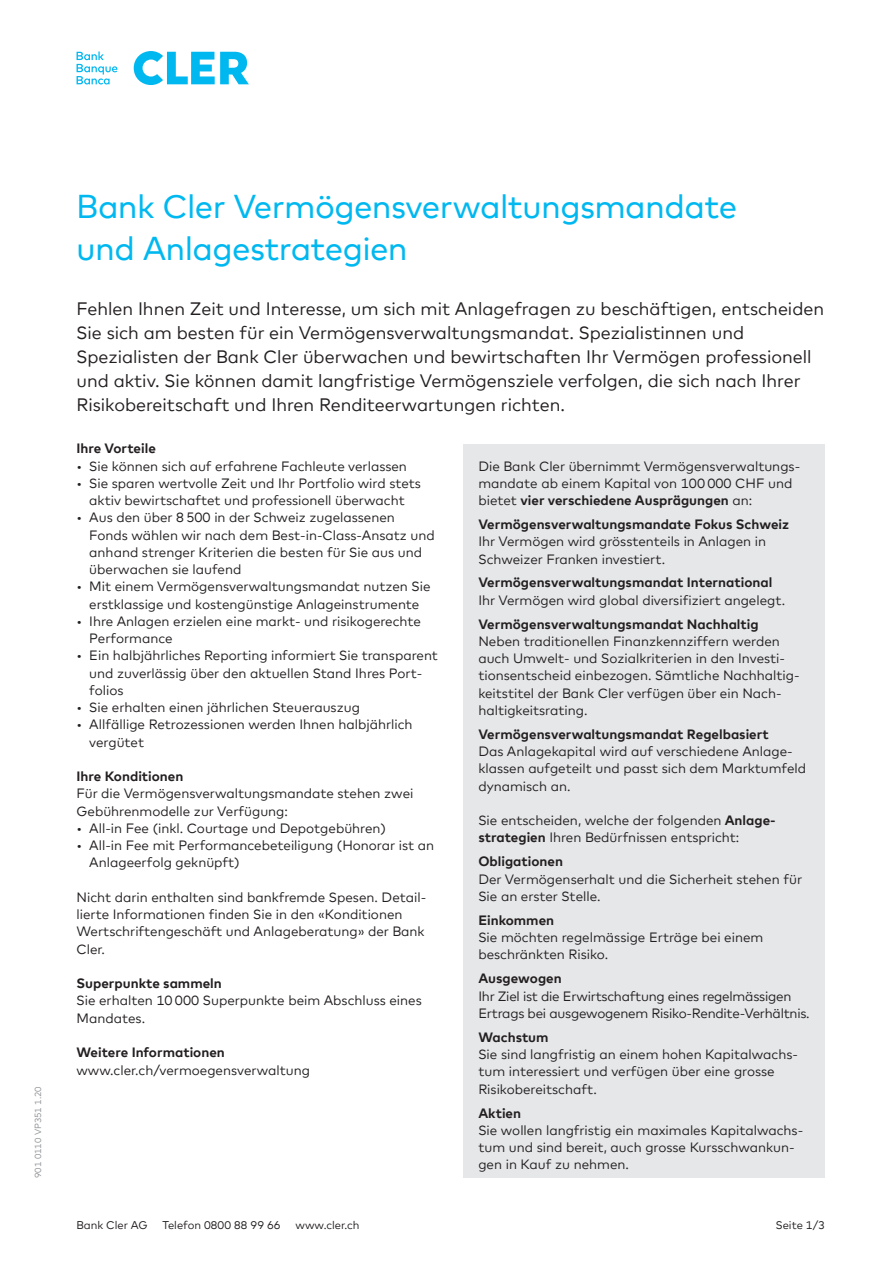
<style>
.page{position:relative;width:893px;height:1263px;background:#fff}
.page>*{position:absolute;margin:0;border:0;box-sizing:border-box;transform-origin:0 0}
.t1{font:33px/42px "Cler Mark Headline";color:#00b8f0}
.t2{font:18px/24px "Cler Mark Text";color:#231f20}
.t3{font:13.5px/17.2px "Cler Mark Text";color:#231f20}
.t4{font:700 13.5px "Cler Mark Text";color:#231f20}
.t5{font:11.25px "Cler Mark Text";color:#231f20}
.t6{font:9px "Cler Mark Text";color:#939598}
.s1{font-weight:700}
</style>
<div class="page">
<svg style="left:77px;top:52px;width:40px;height:32px"></svg>
<svg style="left:134px;top:51px;width:115px;height:34px"></svg>
<div style="left:463px;top:444px;width:362px;height:734px;background:#e6e7e9"></div>
<p class="t6" style="left:31px;top:1178px;width:93px;rotate:-90deg">901 0110 VP351 1.20</p>
<h1 class="t1" style="left:77px;top:182px;width:662px">Bank Cler Vermögensverwaltungsmandate und Anlagestrategien</h1>
<p class="t2" style="left:77px;top:295px;width:749px">Fehlen Ihnen Zeit und Interesse, um sich mit Anlagefragen zu beschäftigen, entscheiden Sie sich am besten für ein Vermögensverwaltungsmandat. Spezialistinnen und Spezialisten der Bank Cler überwachen und bewirtschaften Ihr Vermögen professionell und aktiv. Sie können damit langfristige Vermögensziele verfolgen, die sich nach Ihrer Risikobereitschaft und Ihren Renditeerwartungen richten.</p>
<p class="t4" style="left:77px;top:438px;width:81px">Ihre Vorteile</p>
<p class="t3" style="left:77px;top:456px;width:332px">• Sie können sich auf erfahrene Fachleute verlassen</p>
<p class="t3" style="left:77px;top:473px;width:346px;text-align:center">• Sie sparen wertvolle Zeit und Ihr Portfolio wird stets aktiv bewirtschaftet und professionell überwacht</p>
<p class="t3" style="left:89px;top:508px;width:347px;text-indent:-13px">• Aus den über 8 500 in der Schweiz zugelassenen Fonds wählen wir nach dem Best-in-Class-Ansatz und anhand strenger Kriterien die besten für Sie aus und überwachen sie laufend</p>
<p class="t3" style="left:77px;top:577px;width:356px;text-align:center">• Mit einem Vermögensverwaltungsmandat nutzen Sie erstklassige und kostengünstige Anlageinstrumente</p>
<p class="t3" style="left:89px;top:611px;width:333px;text-indent:-13px">• Ihre Anlagen erzielen eine markt- und risikogerechte<br>Performance</p>
<p class="t3" style="left:89px;top:646px;width:350px;text-indent:-13px">• Ein halbjährliches Reporting informiert Sie transparent und zuverlässig über den aktuellen Stand Ihres Port&shy;folios</p>
<p class="t3" style="left:77px;top:698px;width:285px">• Sie erhalten einen jährlichen Steuerauszug</p>
<p class="t3" style="left:89px;top:715px;width:325px;text-indent:-13px">• Allfällige Retrozessionen werden Ihnen halbjährlich vergütet</p>
<p class="t4" style="left:77px;top:766px;width:108px">Ihre Konditionen</p>
<p class="t3" style="left:77px;top:784px;width:338px">Für die Vermögensverwaltungsmandate stehen zwei<br>Gebührenmodelle zur Verfügung:</p>
<p class="t3" style="left:77px;top:818px;width:311px">• All-in Fee (inkl. Courtage und Depotgebühren)</p>
<p class="t3" style="left:89px;top:836px;width:346px;text-indent:-13px">• All-in Fee mit Performancebeteiligung (Honorar ist an<br>Anlageerfolg geknüpft)</p>
<p class="t3" style="left:77px;top:887px;width:351px">Nicht darin enthalten sind bankfremde Spesen. Detail&shy;lierte Informationen finden Sie in den «Konditionen Wertschriftengeschäft und Anlageberatung» der Bank Cler.</p>
<p class="t4" style="left:77px;top:973px;width:147px">Superpunkte sammeln</p>
<p class="t3" style="left:77px;top:991px;width:347px">Sie erhalten 10 000 Superpunkte beim Abschluss eines<br>Mandates.</p>
<p class="t4" style="left:77px;top:1042px;width:150px">Weitere Informationen</p>
<p class="t3" style="left:77px;top:1060px;width:235px">www.cler.ch/vermoegensverwaltung</p>
<p class="t3" style="left:478px;top:456px;width:323px">Die Bank Cler übernimmt Vermögensverwaltungs&shy;mandate ab einem Kapital von 100 000 CHF und bietet <span class="s1">vier verschiedene Ausprägungen</span> an:</p>
<p class="t4" style="left:478px;top:514px;width:312px">Vermögensverwaltungsmandate Fokus Schweiz</p>
<p class="t3" style="left:478px;top:532px;width:289px">Ihr Vermögen wird grösstenteils in Anlagen in<br>Schweizer Franken investiert.</p>
<p class="t4" style="left:478px;top:572px;width:295px">Vermögensverwaltungsmandat International</p>
<p class="t3" style="left:478px;top:590px;width:308px">Ihr Vermögen wird global diversifiziert angelegt.</p>
<p class="t4" style="left:478px;top:614px;width:282px">Vermögensverwaltungsmandat Nachhaltig</p>
<p class="t3" style="left:478px;top:631px;width:323px">Neben traditionellen Finanzkennziffern werden auch Umwelt- und Sozialkriterien in den Investi&shy;tionsentscheid einbezogen. Sämtliche Nachhaltig&shy;keitstitel der Bank Cler verfügen über ein Nach&shy;haltigkeitsrating.</p>
<p class="t4" style="left:478px;top:724px;width:292px">Vermögensverwaltungsmandat Regelbasiert</p>
<p class="t3" style="left:478px;top:742px;width:329px">Das Anlagekapital wird auf verschiedene Anlage&shy;klassen aufgeteilt und passt sich dem Marktumfeld dynamisch an.</p>
<p class="t3" style="left:478px;top:811px;width:299px">Sie entscheiden, welche der folgenden <span class="s1">Anlage&shy;strategien</span> Ihren Bedürfnissen entspricht:</p>
<p class="t4" style="left:478px;top:851px;width:86px">Obligationen</p>
<p class="t3" style="left:478px;top:869px;width:325px">Der Vermögenserhalt und die Sicherheit stehen für<br>Sie an erster Stelle.</p>
<p class="t4" style="left:478px;top:910px;width:77px">Einkommen</p>
<p class="t3" style="left:478px;top:928px;width:286px">Sie möchten regelmässige Erträge bei einem beschränkten Risiko.</p>
<p class="t4" style="left:478px;top:968px;width:85px">Ausgewogen</p>
<p class="t3" style="left:478px;top:986px;width:333px">Ihr Ziel ist die Erwirtschaftung eines regelmässigen<br>Ertrags bei ausgewogenem Risiko-Rendite-Verhältnis.</p>
<p class="t4" style="left:478px;top:1027px;width:72px">Wachstum</p>
<p class="t3" style="left:478px;top:1044px;width:321px">Sie sind langfristig an einem hohen Kapitalwachs&shy;tum interessiert und verfügen über eine grosse<br>Risikobereitschaft.</p>
<p class="t4" style="left:478px;top:1102px;width:44px">Aktien</p>
<p class="t3" style="left:478px;top:1120px;width:326px">Sie wollen langfristig ein maximales Kapitalwachs&shy;tum und sind bereit, auch grosse Kursschwankun&shy;gen in Kauf zu nehmen.</p>
<p class="t5" style="left:77px;top:1216px;width:72px">Bank Cler AG</p>
<p class="t5" style="left:162px;top:1216px;width:120px">Telefon 0800 88 99 66</p>
<p class="t5" style="left:296px;top:1216px;width:66px">www.cler.ch</p>
<p class="t5" style="left:776px;top:1216px;width:51px">Seite 1/3</p>
</div>
